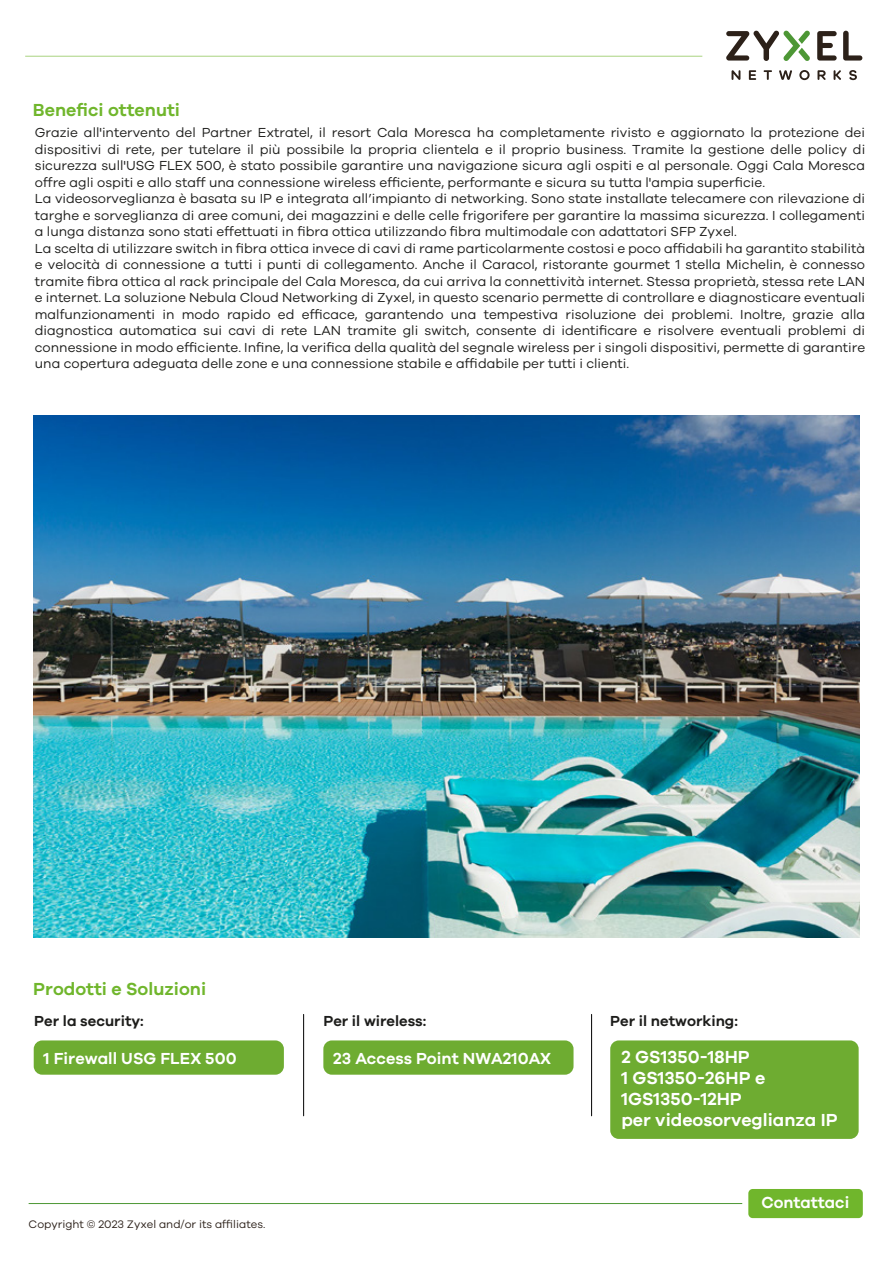
<style>
.page{position:relative;width:893px;height:1263px;background:#fff}
.page>*{position:absolute;margin:0;border:0;box-sizing:border-box;transform-origin:0 0}
.t1{font:600 18px/21px "Galano Grotesque";color:#fff}
.t2{font:600 18px "Galano Grotesque";color:#70b62c}
.t3{font:600 16.5px "Galano Grotesque";color:#fff}
.t4{font:600 15px "Galano Grotesque";color:#1d1d1b}
.t5{font:13.5px/16.5px "Galano Grotesque";color:#1d1d1b}
.t6{font:11.25px "Galano Grotesque";color:#2c211a}
</style>
<div class="page">
<svg style="left:731px;top:70px;width:9px;height:10px"></svg>
<svg style="left:749px;top:70px;width:7px;height:10px"></svg>
<svg style="left:764px;top:70px;width:8px;height:10px"></svg>
<svg style="left:779px;top:70px;width:13px;height:10px"></svg>
<svg style="left:799px;top:70px;width:11px;height:10px"></svg>
<svg style="left:834px;top:70px;width:7px;height:10px"></svg>
<svg style="left:849px;top:70px;width:8px;height:10px"></svg>
<svg style="left:817px;top:70px;width:9px;height:10px"></svg>
<svg style="left:843px;top:31px;width:19px;height:30px"></svg>
<svg style="left:817px;top:31px;width:20px;height:30px"></svg>
<svg style="left:726px;top:30px;width:84px;height:31px"></svg>
<hr style="left:25px;top:56px;width:677px;height:1px;background:#a9d380">
<hr style="left:29px;top:1203px;width:713px;height:1px;background:#4d9735">
<div style="left:748px;top:1189px;width:115px;height:29px;background:#70b62c;border-radius:4px"></div>
<hr style="left:303px;top:1014px;width:1px;height:102px;background:#000">
<hr style="left:591px;top:1014px;width:1px;height:102px;background:#000">
<div style="left:34px;top:1040px;width:250px;height:35px;background:#6eac31;border-radius:9px"></div>
<div style="left:610px;top:1040px;width:249px;height:99px;background:#6eac31;border-radius:9px"></div>
<div style="left:323px;top:1040px;width:250px;height:35px;background:#6eac31;border-radius:9px"></div>
<img style="left:33px;top:416px;width:826px;height:522px">
<h1 class="t2" style="left:33px;top:99px;width:149px">Benefici ottenuti</h1>
<p class="t5" style="left:35px;top:124px;width:832px">Grazie all'intervento del Partner Extratel, il resort Cala Moresca ha completamente rivisto e aggiornato la protezione dei dispositivi di rete, per tutelare il più possibile la propria clientela e il proprio business. Tramite la gestione delle policy di sicurezza sull'USG FLEX 500, è stato possibile garantire una navigazione sicura agli ospiti e al personale. Oggi Cala Moresca offre agli ospiti e allo staff una connessione wireless efficiente, performante e sicura su tutta l'ampia superficie.<br>La videosorveglianza è basata su IP e integrata all’impianto di networking. Sono state installate telecamere con rilevazione di targhe e sorveglianza di aree comuni, dei magazzini e delle celle frigorifere per garantire la massima sicurezza. I collegamenti a lunga distanza sono stati effettuati in fibra ottica utilizzando fibra multimodale con adattatori SFP Zyxel.<br>La scelta di utilizzare switch in fibra ottica invece di cavi di rame particolarmente costosi e poco affidabili ha garantito stabilità e velocità di connessione a tutti i punti di collegamento. Anche il Caracol, ristorante gourmet 1 stella Michelin, è connesso tramite fibra ottica al rack principale del Cala Moresca, da cui arriva la connettività internet. Stessa proprietà, stessa rete LAN e internet. La soluzione Nebula Cloud Networking di Zyxel, in questo scenario permette di controllare e diagnosticare eventuali malfunzionamenti in modo rapido ed efficace, garantendo una tempestiva risoluzione dei problemi. Inoltre, grazie alla diagnostica automatica sui cavi di rete LAN tramite gli switch, consente di identificare e risolvere eventuali problemi di connessione in modo efficiente. Infine, la verifica della qualità del segnale wireless per i singoli dispositivi, permette di garantire una copertura adeguata delle zone e una connessione stabile e affidabile per tutti i clienti.</p>
<h1 class="t2" style="left:33px;top:977px;width:174px">Prodotti e Soluzioni</h1>
<p class="t4" style="left:34px;top:1012px;width:111px">Per la security:</p>
<p class="t4" style="left:323px;top:1012px;width:105px">Per il wireless:</p>
<p class="t3" style="left:44px;top:1048px;width:195px">1 Firewall USG FLEX 500</p>
<p class="t3" style="left:333px;top:1048px;width:219px">23 Access Point NWA210AX</p>
<p class="t6" style="left:29px;top:1217px;width:238px">Copyright © 2023 Zyxel and/or its affiliates.</p>
<p class="t4" style="left:610px;top:1012px;width:129px">Per il networking:</p>
<h1 class="t1" style="left:621px;top:1046px;width:218px">2 GS1350-18HP<br>1 GS1350-26HP e<br>1GS1350-12HP<br>per videosorveglianza IP</h1>
<p class="t3" style="left:761px;top:1192px;width:89px">Contattaci</p>
</div>
